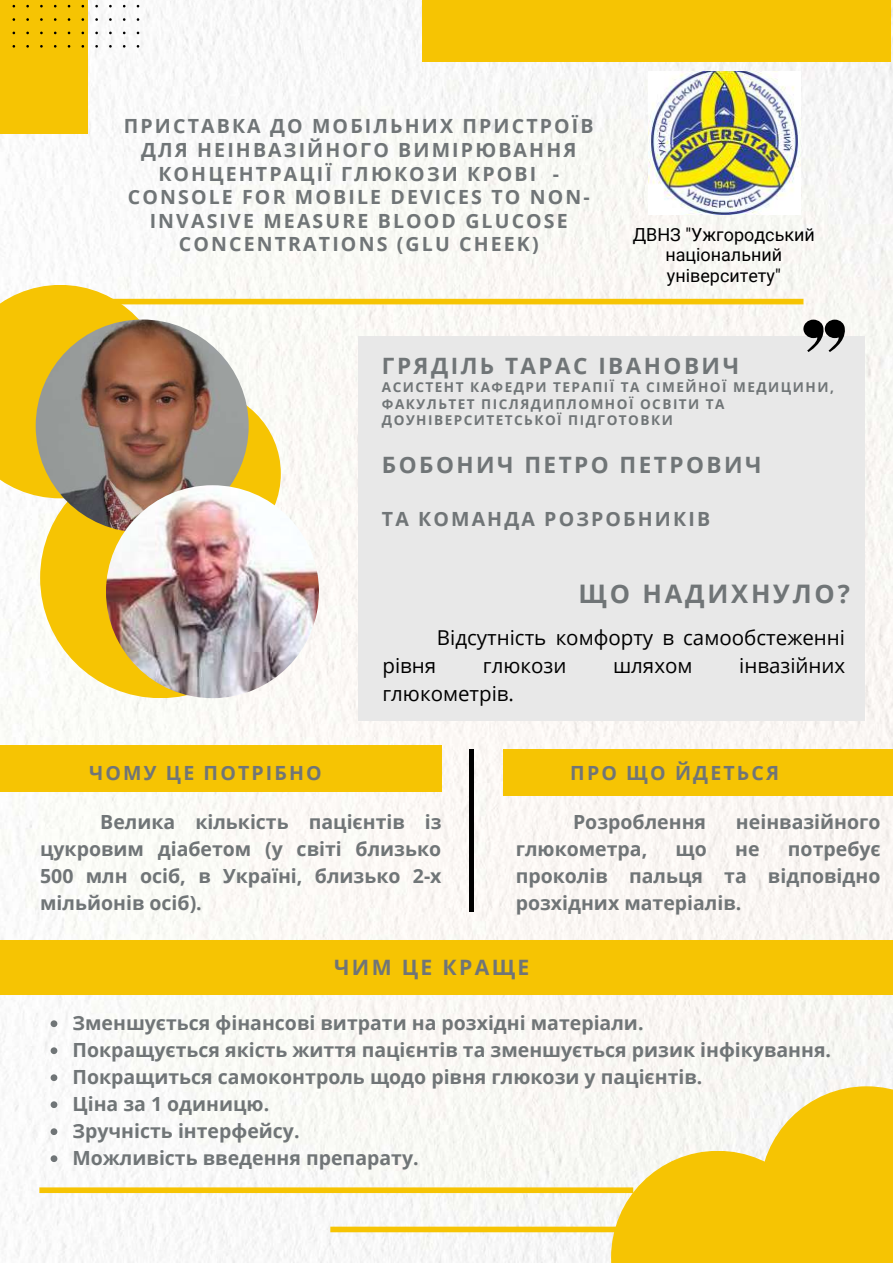
<style>
.page{position:relative;width:893px;height:1264px;background:#fff}
.page>*{position:absolute;margin:0;border:0;box-sizing:border-box;transform-origin:0 0}
.t1{font:700 25.5px "Open Sans";letter-spacing:.11em;color:#707577}
.t2{font:700 22.5px "Open Sans";letter-spacing:.11em;color:#707577}
.t3{font:700 21.15px "Open Sans";letter-spacing:.11em;color:#707577}
.t4{font:20.55px "Open Sans";color:#000}
.t5{font:700 19.5px/27px "Open Sans";color:#707577;text-align:justify}
.t6{font:700 19.5px/23.5px "Open Sans";letter-spacing:.11em;color:#707577;text-align:center}
.t7{font:18px/20.2px "Roboto";color:#000;text-align:center}
.t8{font:700 13.5px/16.6px "Open Sans";letter-spacing:.11em;color:#707577}
</style>
<div class="page">
<div style="left:0;top:0;width:892px;height:1262px;background:#faf9f6"></div>
<div style="left:89px;top:299px;width:714px;height:5px;background:#f6c403"></div>
<hr style="left:469px;top:749px;width:4px;height:162px;background:#000">
<div style="left:0;top:0;width:88px;height:134px;background:#f6c403"></div>
<div style="left:330px;top:1226px;width:562px;height:6px;background:#f6c403"></div>
<svg style="left:13px;top:0;width:126px;height:48px"></svg>
<div style="left:503px;top:749px;width:389px;height:46px;background:#f6c403"></div>
<svg style="left:0;top:285px;width:167px;height:213px"></svg>
<div style="left:111px;top:388px;width:170px;height:170px;background:#f6c403;border-radius:50%"></div>
<div style="left:359px;top:336px;width:506px;height:384px;background:#e8e8e8"></div>
<svg style="left:803px;top:319px;width:43px;height:33px"></svg>
<div style="left:422px;top:0;width:468px;height:61px;background:#f6c403"></div>
<div style="left:0;top:746px;width:442px;height:46px;background:#f6c403"></div>
<img style="left:648px;top:71px;width:152px;height:143px">
<div style="left:39px;top:1187px;width:594px;height:5px;background:#f6c403"></div>
<div style="left:759px;top:1086px;width:133px;height:176px;background:#f6c403"></div>
<div style="left:611px;top:1150px;width:213px;height:112px;background:#f6c403"></div>
<div style="left:0;top:940px;width:892px;height:54px;background:#f6c403"></div>
<div style="left:40px;top:457px;width:241px;height:241px;background:#f6c403;border-radius:50%"></div>
<img style="left:36px;top:319px;width:213px;height:213px;border-radius:50%">
<img style="left:106px;top:485px;width:213px;height:213px;border-radius:50%">
<svg style="left:51px;top:1020px;width:6px;height:7px"></svg>
<svg style="left:51px;top:1047px;width:6px;height:7px"></svg>
<svg style="left:51px;top:1074px;width:6px;height:7px"></svg>
<svg style="left:51px;top:1101px;width:6px;height:7px"></svg>
<svg style="left:51px;top:1128px;width:6px;height:7px"></svg>
<svg style="left:51px;top:1155px;width:6px;height:6px"></svg>
<p class="t6" style="left:124px;top:114px;width:471px">ПРИСТАВКА ДО МОБІЛЬНИХ ПРИСТРОЇВ<br>ДЛЯ НЕІНВАЗІЙНОГО ВИМІРЮВАННЯ<br>КОНЦЕНТРАЦІЇ ГЛЮКОЗИ КРОВІ -<br>СONSOLE FOR MOBILE DEVICES TO NON-<br>INVASIVE MEASURE BLOOD GLUCOSE<br>CONCENTRATIONS (GLU CHEEK)</p>
<p class="t7" style="left:632px;top:225px;width:183px">ДВНЗ "Ужгородський національний університету"</p>
<p class="t2" style="left:382px;top:350px;width:358px">ГРЯДІЛЬ ТАРАС ІВАНОВИЧ</p>
<p class="t8" style="left:382px;top:378px;width:453px">АСИСТЕНТ КАФЕДРИ ТЕРАПІЇ ТА СІМЕЙНОЇ МЕДИЦИНИ,<br>ФАКУЛЬТЕТ ПІСЛЯДИПЛОМНОЇ ОСВІТИ ТА<br>ДОУНІВЕРСИТЕТСЬКОЇ ПІДГОТОВКИ</p>
<p class="t2" style="left:382px;top:449px;width:381px">БОБОНИЧ ПЕТРО ПЕТРОВИЧ</p>
<p class="t6" style="left:382px;top:507px;width:330px">ТА КОМАНДА РОЗРОБНИКІВ</p>
<h1 class="t1" style="left:578px;top:576px;width:273px">ЩО НАДИХНУЛО?</h1>
<p class="t4" style="left:437px;top:622px;width:409px">Відсутність комфорту в самообстеженні</p>
<p class="t4" style="left:382px;top:651px;width:55px">рівня</p>
<p class="t4" style="left:483px;top:651px;width:85px">глюкози</p>
<p class="t4" style="left:613px;top:651px;width:81px">шляхом</p>
<p class="t4" style="left:739px;top:651px;width:107px">інвазійних</p>
<p class="t4" style="left:382px;top:679px;width:133px">глюкометрів.</p>
<p class="t6" style="left:89px;top:760px;width:234px">ЧОМУ ЦЕ ПОТРІБНО</p>
<p class="t6" style="left:570px;top:760px;width:210px">ПРО ЩО ЙДЕТЬСЯ</p>
<p class="t5" style="left:40px;top:808px;width:403px;text-indent:60px">Велика кількість пацієнтів із цукровим діабетом (у світі близько 500 млн осіб, в Україні, близько 2-х мільйонів осіб).</p>
<p class="t5" style="left:573px;top:808px;width:135px">Розроблення</p>
<p class="t5" style="left:736px;top:808px;width:146px">неінвазійного</p>
<p class="t5" style="left:515px;top:835px;width:366px;text-indent:272px">потребує проколів пальця та відповідно розхідних матеріалів.</p>
<p class="t5" style="left:515px;top:835px;width:133px">глюкометра,</p>
<p class="t5" style="left:675px;top:835px;width:33px">що</p>
<p class="t5" style="left:735px;top:835px;width:26px">не</p>
<p class="t3" style="left:334px;top:952px;width:197px">ЧИМ ЦЕ КРАЩЕ</p>
<p class="t5" style="left:72px;top:1009px;width:760px;text-align:left">Зменшується фінансові витрати на розхідні матеріали.<br>Покращується якість життя пацієнтів та зменшується ризик інфікування.<br>Покращиться самоконтроль щодо рівня глюкози у пацієнтів.<br>Ціна за 1 одиницю.<br>Зручність інтерфейсу.<br>Можливість введення препарату.</p>
</div>
